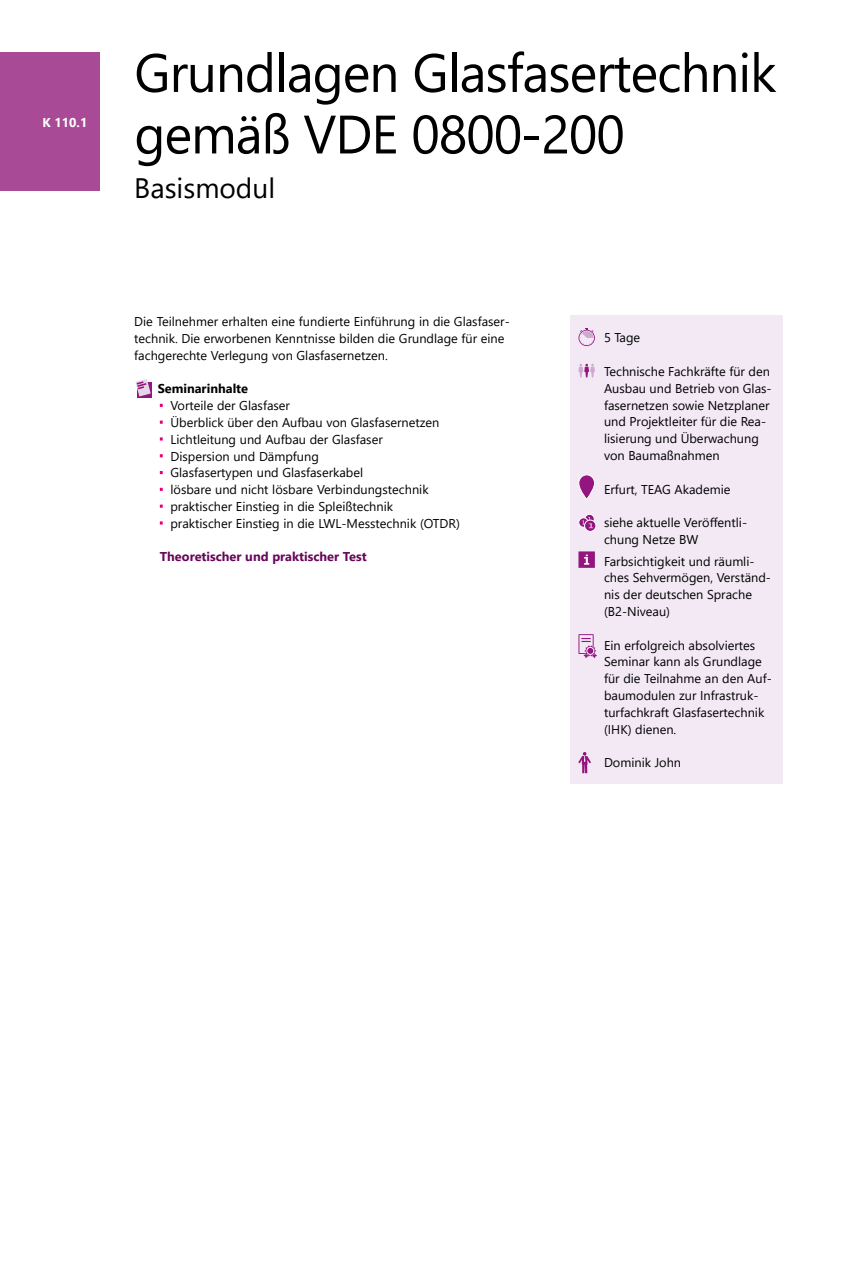
<style>
.page{position:relative;width:851px;height:1263px;background:#fff}
.page>*{position:absolute;margin:0;border:0;box-sizing:border-box;transform-origin:0 0}
.t1{font:54px/61.5px "Segoe UI";letter-spacing:-.02em;color:#000}
.t2{font:28.05px "Segoe UI";color:#000}
.t3{font:12.75px/16.8px "Segoe UI";color:#000}
.t4{font:700 12.75px "Segoe UI";color:#670659}
.t5{font:700 12.75px "Segoe UI";color:#000}
.t6{font:700 12.75px "Segoe UI";color:#fff}
</style>
<div class="page">
<svg style="left:138px;top:382px;width:14px;height:16px"></svg>
<svg style="left:135px;top:379px;width:16px;height:17px"></svg>
<div style="left:570px;top:316px;width:212px;height:468px;background:#f2e9f4"></div>
<svg style="left:578px;top:328px;width:16px;height:18px"></svg>
<svg style="left:578px;top:364px;width:17px;height:13px"></svg>
<svg style="left:578px;top:474px;width:16px;height:26px"></svg>
<div style="left:584px;top:514px;width:10px;height:10px;border:1px solid #fff;border-radius:50%"></div>
<div style="left:578px;top:518px;width:10px;height:9px;background:#941580;border-radius:50%"></div>
<div style="left:578px;top:517px;width:10px;height:10px;border:1px solid #fff;border-radius:50%"></div>
<svg style="left:584px;top:520px;width:11px;height:11px"></svg>
<div style="left:584px;top:520px;width:12px;height:12px;border:1px solid #fff;border-radius:50%"></div>
<svg style="left:582px;top:517px;width:11px;height:11px"></svg>
<div style="left:578px;top:551px;width:16px;height:17px;background:#941580"></div>
<svg style="left:584px;top:555px;width:5px;height:10px"></svg>
<svg style="left:578px;top:634px;width:19px;height:24px"></svg>
<div style="left:586px;top:647px;width:8px;height:8px;border:1px solid #fff;border-radius:50%"></div>
<svg style="left:578px;top:752px;width:13px;height:21px"></svg>
<div style="left:0;top:53px;width:100px;height:138px;background:#a84a96"></div>
<p class="t6" style="left:43px;top:112px;width:46px">K 110.1</p>
<h1 class="t1" style="left:134px;top:41px;width:643px">Grundlagen Glasfasertechnik gemäß VDE 0800-200</h1>
<h2 class="t2" style="left:134px;top:165px;width:142px">Basismodul</h2>
<p class="t3" style="left:134px;top:313px;width:377px">Die Teilnehmer erhalten eine fundierte Einführung in die Glasfaser&shy;technik. Die erworbenen Kenntnisse bilden die Grundlage für eine fachgerechte Verlegung von Glasfasernetzen.</p>
<p class="t5" style="left:158px;top:378px;width:92px">Seminarinhalte</p>
<p class="t3" style="left:170px;top:397px;width:291px">Vorteile der Glasfaser<br>Überblick über den Aufbau von Glasfasernetzen Lichtleitung und Aufbau der Glasfaser<br>Dispersion und Dämpfung<br>Glasfasertypen und Glasfaserkabel<br>lösbare und nicht lösbare Verbindungstechnik praktischer Einstieg in die Spleißtechnik<br>praktischer Einstieg in die LWL-Messtechnik (OTDR)</p>
<p class="t4" style="left:160px;top:546px;width:208px">Theoretischer und praktischer Test</p>
<p class="t3" style="left:604px;top:329px;width:38px">5 Tage</p>
<p class="t3" style="left:604px;top:363px;width:169px">Technische Fachkräfte für den<br>Ausbau und Betrieb von Glas&shy;fasernetzen sowie Netzplaner und Projektleiter für die Rea&shy;lisierung und Überwachung von Baumaßnahmen</p>
<p class="t3" style="left:604px;top:480px;width:128px">Erfurt, TEAG Akademie</p>
<p class="t3" style="left:604px;top:514px;width:144px">siehe aktuelle Veröffentli&shy;chung Netze BW</p>
<p class="t3" style="left:604px;top:552px;width:168px">Farbsichtigkeit und räumli&shy;ches Sehvermögen, Verständ&shy;nis der deutschen Sprache (B2-Niveau)</p>
<p class="t3" style="left:604px;top:636px;width:169px">Ein erfolgreich absolviertes<br>Seminar kann als Grundlage für die Teilnahme an den Auf&shy;baumodulen zur Infrastruk&shy;turfachkraft Glasfasertechnik (IHK) dienen.</p>
<p class="t3" style="left:604px;top:753px;width:79px">Dominik John</p>
</div>
